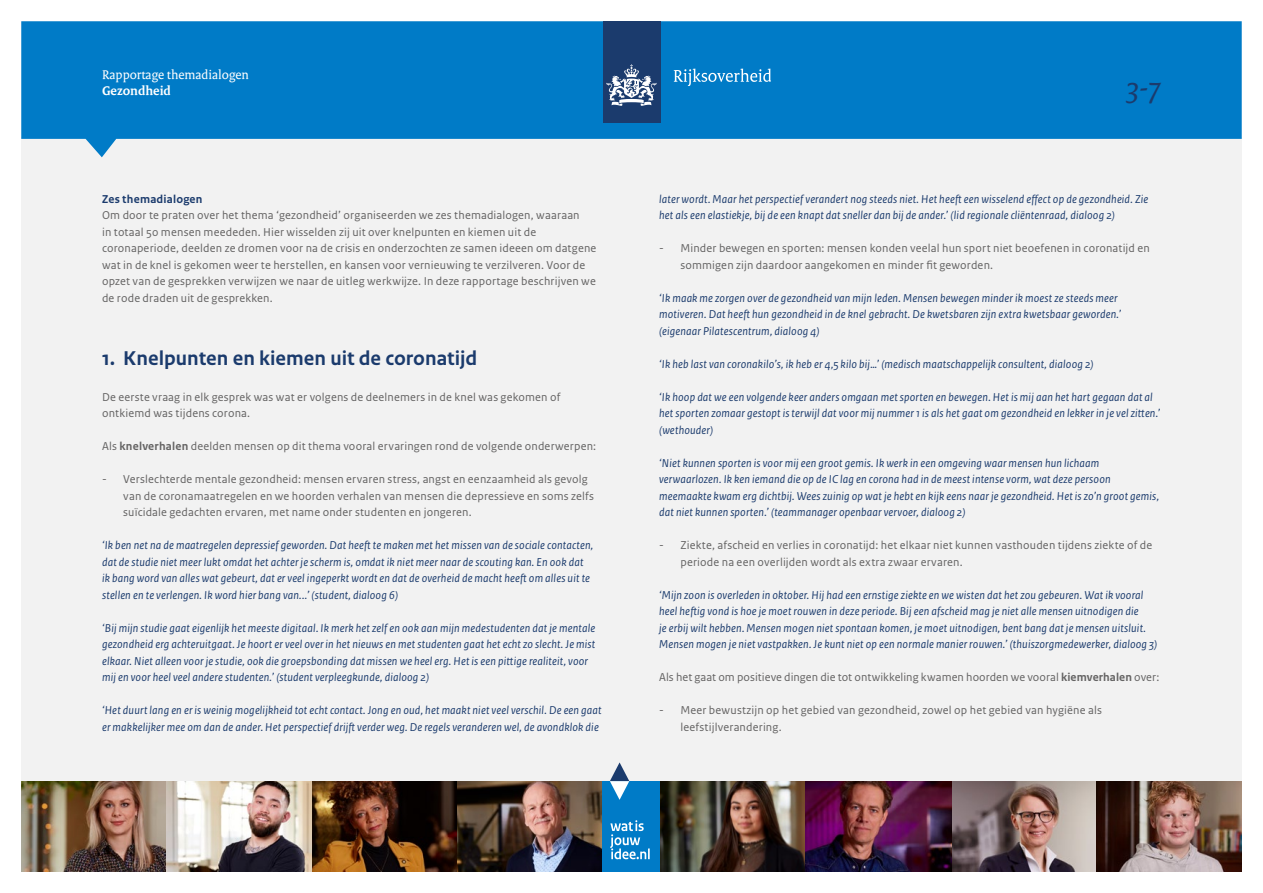
<style>
.page{position:relative;width:1263px;height:893px;background:#fff}
.page>*{position:absolute;margin:0;border:0;box-sizing:border-box;transform-origin:0 0}
.t1{font:italic 31.5px "Rijksoverheid Serif";color:#1b3b6d}
.t2{font:700 21px "Rijksoverheid Sans Text";color:#1b3b6d}
.t3{font:13.5px "Rijksoverheid Serif";color:#fff}
.t4{font:700 13.5px "Rijksoverheid Serif";color:#fff}
.t5{font:italic 12px/16.5px "Rijksoverheid Sans Text";letter-spacing:.015em;color:#1b3b6d}
.t6{font:12px/16.5px "Rijksoverheid Sans Text";letter-spacing:.015em;color:#646363}
.t7{font:700 12px "Rijksoverheid Sans Text";letter-spacing:.02em;color:#1b3b6d}
.s1{font-weight:700}
</style>
<div class="page">
<div style="left:21px;top:137px;width:1221px;height:735px;background:#f2f2f2"></div>
<svg style="left:21px;top:21px;width:1221px;height:136px;background:#228bcc"></svg>
<div style="left:602px;top:21px;width:58px;height:101px;background:#1b3b6d"></div>
<svg style="left:606px;top:64px;width:50px;height:42px"></svg>
<svg style="left:674px;top:69px;width:97px;height:17px;background:#3a99d3"></svg>
<img style="left:21px;top:781px;width:146px;height:91px">
<img style="left:660px;top:781px;width:146px;height:91px">
<img style="left:312px;top:781px;width:145px;height:91px">
<img style="left:951px;top:781px;width:145px;height:91px">
<img style="left:167px;top:781px;width:145px;height:91px">
<img style="left:1096px;top:781px;width:146px;height:91px">
<img style="left:457px;top:781px;width:146px;height:91px">
<img style="left:806px;top:781px;width:145px;height:91px">
<div style="left:603px;top:781px;width:57px;height:91px;background:#007bc7"></div>
<svg style="left:610px;top:762px;width:19px;height:38px"></svg>
<svg style="left:610px;top:820px;width:40px;height:39px"></svg>
<p class="t3" style="left:102px;top:66px;width:148px">Rapportage themadialogen</p>
<p class="t4" style="left:102px;top:83px;width:70px">Gezondheid</p>
<p class="t7" style="left:102px;top:192px;width:102px">Zes themadialogen</p>
<p class="t6" style="left:102px;top:207px;width:496px">Om door te praten over het thema ‘gezondheid’ organiseerden we zes themadialogen, waaraan<br>in totaal 50 mensen meededen. Hier wisselden zij uit over knelpunten en kiemen uit de coronaperiode, deelden ze dromen voor na de crisis en onderzochten ze samen ideeen om datgene wat in de knel is gekomen weer te herstellen, en kansen voor vernieuwing te verzilveren. Voor de opzet van de gesprekken verwijzen we naar de uitleg werkwijze. In deze rapportage beschrijven we de rode draden uit de gesprekken.</p>
<h2 class="t2" style="left:102px;top:346px;width:377px">1. Knelpunten en kiemen uit de coronatijd</h2>
<p class="t6" style="left:102px;top:389px;width:460px">De eerste vraag in elk gesprek was wat er volgens de deelnemers in de knel was gekomen of ontkiemd was tijdens corona.</p>
<p class="t6" style="left:102px;top:438px;width:496px">Als <span class="s1">knelverhalen</span> deelden mensen op dit thema vooral ervaringen rond de volgende onderwerpen:</p>
<p class="t6" style="left:123px;top:471px;width:472px;text-indent:-21px">- Verslechterde mentale gezondheid: mensen ervaren stress, angst en eenzaamheid als gevolg van de coronamaatregelen en we hoorden verhalen van mensen die depressieve en soms zelfs suïcidale gedachten ervaren, met name onder studenten en jongeren.</p>
<p class="t5" style="left:102px;top:537px;width:493px">‘Ik ben net na de maatregelen depressief geworden. Dat heeft te maken met het missen van de sociale contacten, dat de studie niet meer lukt omdat het achter je scherm is, omdat ik niet meer naar de scouting kan. En ook dat ik bang word van alles wat gebeurt, dat er veel ingeperkt wordt en dat de overheid de macht heeft om alles uit te stellen en te verlengen. Ik word hier bang van...’ (student, dialoog 6)</p>
<p class="t5" style="left:102px;top:620px;width:495px">‘Bij mijn studie gaat eigenlijk het meeste digitaal. Ik merk het zelf en ook aan mijn medestudenten dat je mentale gezondheid erg achteruitgaat. Je hoort er veel over in het nieuws en met studenten gaat het echt zo slecht. Je mist elkaar. Niet alleen voor je studie, ook die groepsbonding dat missen we heel erg. Het is een pittige realiteit, voor mij en voor heel veel andere studenten.’ (student verpleegkunde, dialoog 2)</p>
<p class="t5" style="left:102px;top:702px;width:501px">‘Het duurt lang en er is weinig mogelijkheid tot echt contact. Jong en oud, het maakt niet veel verschil. De een gaat er makkelijker mee om dan de ander. Het perspectief drijft verder weg. De regels veranderen wel, de avondklok die</p>
<h1 class="t1" style="left:1126px;top:69px;width:36px">3-7</h1>
<p class="t5" style="left:659px;top:191px;width:491px">later wordt. Maar het perspectief verandert nog steeds niet. Het heeft een wisselend effect op de gezondheid. Zie het als een elastiekje, bij de een knapt dat sneller dan bij de ander.’ (lid regionale cliëntenraad, dialoog 2)</p>
<p class="t6" style="left:680px;top:240px;width:471px;text-indent:-21px">- Minder bewegen en sporten: mensen konden veelal hun sport niet beoefenen in coronatijd en sommigen zijn daardoor aangekomen en minder fit geworden.</p>
<p class="t5" style="left:659px;top:290px;width:463px">‘Ik maak me zorgen over de gezondheid van mijn leden. Mensen bewegen minder ik moest ze steeds meer motiveren. Dat heeft hun gezondheid in de knel gebracht. De kwetsbaren zijn extra kwetsbaar geworden.’ (eigenaar Pilatescentrum, dialoog 4)</p>
<p class="t5" style="left:659px;top:356px;width:436px">‘Ik heb last van coronakilo’s, ik heb er 4,5 kilo bij…’ (medisch maatschappelijk consultent, dialoog 2)</p>
<p class="t5" style="left:659px;top:389px;width:503px">‘Ik hoop dat we een volgende keer anders omgaan met sporten en bewegen. Het is mij aan het hart gegaan dat al het sporten zomaar gestopt is terwijl dat voor mij nummer 1 is als het gaat om gezondheid en lekker in je vel zitten.’ (wethouder)</p>
<p class="t5" style="left:659px;top:455px;width:501px">‘Niet kunnen sporten is voor mij een groot gemis. Ik werk in een omgeving waar mensen hun lichaam verwaarlozen. Ik ken iemand die op de IC lag en corona had in de meest intense vorm, wat deze persoon meemaakte kwam erg dichtbij. Wees zuinig op wat je hebt en kijk eens naar je gezondheid. Het is zo’n groot gemis, dat niet kunnen sporten.’ (teammanager openbaar vervoer, dialoog 2)</p>
<p class="t6" style="left:680px;top:537px;width:473px;text-indent:-21px">- Ziekte, afscheid en verlies in coronatijd: het elkaar niet kunnen vasthouden tijdens ziekte of de periode na een overlijden wordt als extra zwaar ervaren.</p>
<p class="t5" style="left:659px;top:587px;width:500px">‘Mijn zoon is overleden in oktober. Hij had een ernstige ziekte en we wisten dat het zou gebeuren. Wat ik vooral heel heftig vond is hoe je moet rouwen in deze periode. Bij een afscheid mag je niet alle mensen uitnodigen die<br>je erbij wilt hebben. Mensen mogen niet spontaan komen, je moet uitnodigen, bent bang dat je mensen uitsluit.<br>Mensen mogen je niet vastpakken. Je kunt niet op een normale manier rouwen.’ (thuiszorgmedewerker, dialoog 3)</p>
<p class="t6" style="left:659px;top:669px;width:502px">Als het gaat om positieve dingen die tot ontwikkeling kwamen hoorden we vooral <span class="s1">kiemverhalen</span> over:</p>
<p class="t6" style="left:680px;top:702px;width:423px;text-indent:-21px">- Meer bewustzijn op het gebied van gezondheid, zowel op het gebied van hygiëne als leefstijlverandering.</p>
</div>
